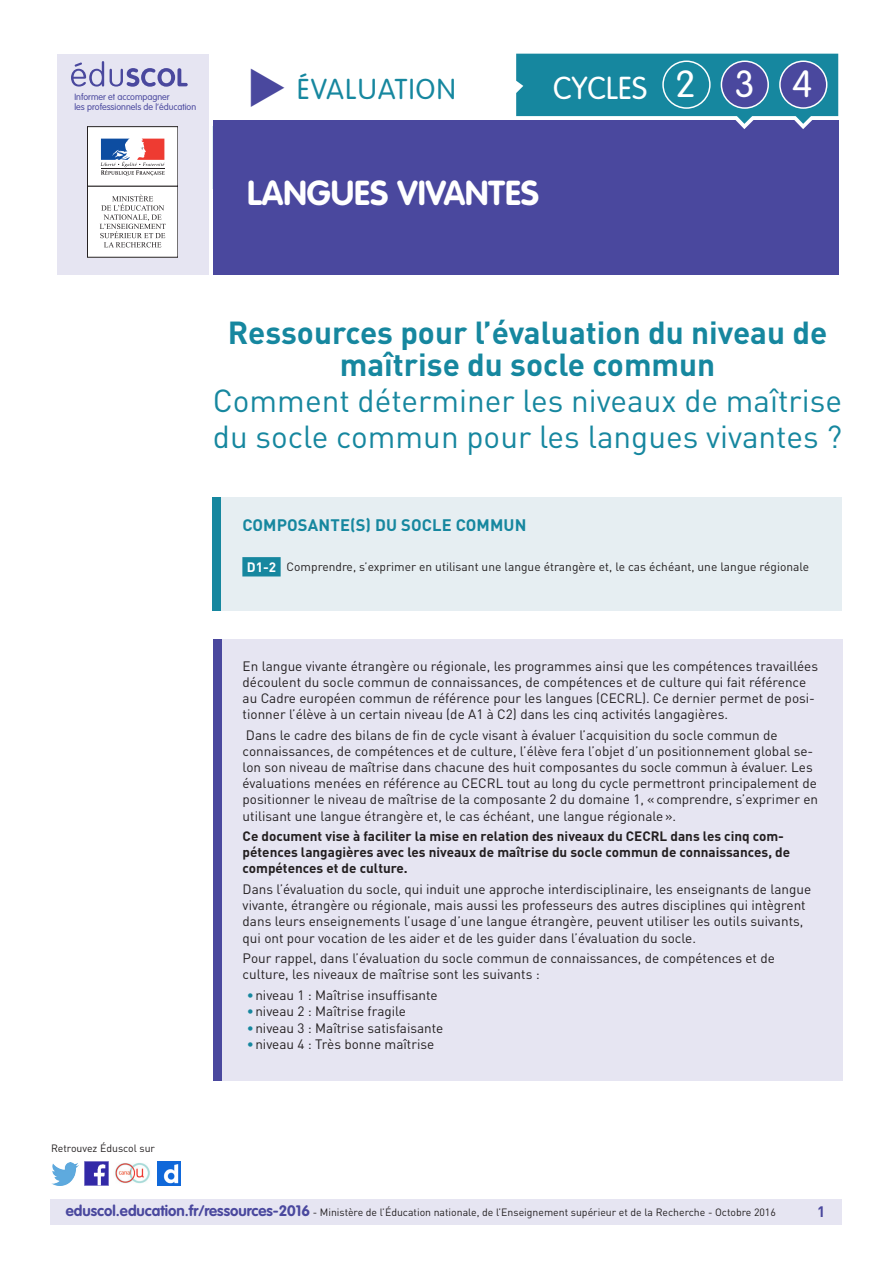
<style>
.page{position:relative;width:893px;height:1263px;background:#fff}
.page>*{position:absolute;margin:0;border:0;box-sizing:border-box;transform-origin:0 0}
.t1{font:300 37.2px "VAG Rounded Std";color:#fff}
.t2{font:700 34.2px "VAG Rounded Std";color:#fff}
._02_Sous-titre{font:31.5px/36px "DIN Pro";color:#16879f}
._01_Titre_de_la_fich{font:700 31.5px/31.5px "DIN Pro";color:#16879f;text-align:center}
.t3{font:300 31.35px "VAG Rounded Std";color:#fff}
.t4{font:300 28.35px "VAG Rounded Std";letter-spacing:.05em;color:#16879f}
._01_Texte_info_conte{font:700 16.5px "DIN Pro";letter-spacing:.01em;color:#16879f}
.t5{font:700 15px "DIN Pro";color:#4a489e}
._01_Texte_info_conte-2{font:13.5px/16.2px "DIN Pro";color:#231f20}
._01_Texte_info_conte-3{font:700 13.5px/16.2px "DIN Pro";color:#231f20}
._08_Liste_à_puces_ni{font:13.5px "DIN Pro";color:#231f20}
.t6{font:700 13.5px "DIN Pro";color:#fff}
._01_Texte_info_conte-4{font:12px "DIN Pro";color:#231f20}
.t7{font:10.5px "DIN Pro";color:#231f20}
.t8{font:300 9px/10.8px "VAG Rounded Std";color:#4a489e}
.s1{color:#16879f}
.s2{font-family:"VAG Rounded Std";font-weight:700;font-size:15px;color:#4a489e}
</style>
<div class="page">
<div style="left:50px;top:1199px;width:791px;height:26px;background:#e6e5f2"></div>
<img style="left:85px;top:1162px;width:23px;height:23px">
<img style="left:51px;top:1163px;width:28px;height:22px">
<img style="left:158px;top:1162px;width:22px;height:23px">
<img style="left:115px;top:1163px;width:35px;height:21px">
<div style="left:213px;top:497px;width:629px;height:114px;background:#e6eef2"></div>
<div style="left:243px;top:558px;width:37px;height:18px;background:#16879f"></div>
<div style="left:242px;top:557px;width:39px;height:19px;border:2px solid #16879f"></div>
<div style="left:213px;top:497px;width:8px;height:114px;background:#16879f"></div>
<div style="left:213px;top:120px;width:625px;height:154px;background:#4a489e"></div>
<div style="left:57px;top:54px;width:152px;height:220px;background:#e6e5f2"></div>
<svg style="left:71px;top:61px;width:117px;height:26px"></svg>
<svg style="left:516px;top:54px;width:322px;height:75px"></svg>
<div style="left:662px;top:60px;width:49px;height:49px;border:1px solid #fff;border-radius:50%"></div>
<div style="left:721px;top:61px;width:47px;height:47px;background:#4a489e;border-radius:50%"></div>
<div style="left:721px;top:60px;width:48px;height:49px;border:1px solid #fff;border-radius:50%"></div>
<div style="left:780px;top:61px;width:47px;height:47px;background:#4a489e;border-radius:50%"></div>
<div style="left:779px;top:60px;width:48px;height:49px;border:1px solid #fff;border-radius:50%"></div>
<div style="left:88px;top:127px;width:90px;height:59px;background:#fff"></div>
<div style="left:88px;top:126px;width:90px;height:61px;border:1px solid #231f20"></div>
<svg style="left:101px;top:139px;width:64px;height:37px"></svg>
<hr style="left:101px;top:168px;width:63px;height:1px;background:#231f20">
<div style="left:88px;top:186px;width:90px;height:71px;background:#fff"></div>
<div style="left:88px;top:186px;width:90px;height:72px;border:1px solid #231f20"></div>
<svg style="left:100px;top:195px;width:66px;height:52px"></svg>
<div style="left:213px;top:639px;width:629px;height:441px;background:#e6e5f2"></div>
<div style="left:213px;top:639px;width:8px;height:441px;background:#4a489e"></div>
<p class="t8" style="left:74px;top:91px;width:123px">Informer et accompagner<br>les professionnels de l’éducation</p>
<p class="t4" style="left:297px;top:72px;width:160px">ÉVALUATION</p>
<p class="t3" style="left:553px;top:70px;width:95px">CYCLES</p>
<p class="t1" style="left:675px;top:63px;width:21px">2</p>
<p class="t1" style="left:735px;top:63px;width:21px">3</p>
<p class="t1" style="left:792px;top:63px;width:21px">4</p>
<p class="t2" style="left:247px;top:173px;width:293px">LANGUES VIVANTES</p>
<p class="t7" style="left:51px;top:1141px;width:106px">Retrouvez Éduscol sur</p>
<p class="_01_Titre_de_la_fich" style="left:228px;top:316px;width:601px">Ressources pour l’évaluation du niveau de maîtrise du socle commun</p>
<p class="_02_Sous-titre" style="left:213px;top:382px;width:631px">Comment déterminer les niveaux de maîtrise du socle commun pour les langues vivantes ?</p>
<p class="_01_Texte_info_conte" style="left:242px;top:514px;width:286px">COMPOSANTE(S) DU SOCLE COMMUN</p>
<p class="t6" style="left:247px;top:558px;width:31px">D1-2</p>
<p class="_01_Texte_info_conte-4" style="left:287px;top:559px;width:524px">Comprendre, s’exprimer en utilisant une langue étrangère et, le cas échéant, une langue régionale</p>
<p class="_01_Texte_info_conte-2" style="left:243px;top:657px;width:577px">En langue vivante étrangère ou régionale, les programmes ainsi que les compétences travaillées découlent du socle commun de connaissances, de compétences et de culture qui fait référence au Cadre européen commun de référence pour les langues (CECRL). Ce dernier permet de posi&shy;tionner l’élève à un certain niveau (de A1 à C2) dans les cinq activités langagières.</p>
<p class="_01_Texte_info_conte-2" style="left:243px;top:726px;width:577px">Dans le cadre des bilans de fin de cycle visant à évaluer l’acquisition du socle commun de connaissances, de compétences et de culture, l’élève fera l’objet d’un positionnement global se&shy;lon son niveau de maîtrise dans chacune des huit composantes du socle commun à évaluer. Les évaluations menées en référence au CECRL tout au long du cycle permettront principalement de positionner le niveau de maîtrise de la composante 2 du domaine 1, «comprendre, s’exprimer en utilisant une langue étrangère et, le cas échéant, une langue régionale».</p>
<p class="_01_Texte_info_conte-3" style="left:243px;top:828px;width:549px">Ce document vise à faciliter la mise en relation des niveaux du CECRL dans les cinq com&shy;pétences langagières avec les niveaux de maîtrise du socle commun de connaissances, de compétences et de culture.</p>
<p class="_01_Texte_info_conte-2" style="left:243px;top:881px;width:570px">Dans l’évaluation du socle, qui induit une approche interdisciplinaire, les enseignants de langue vivante, étrangère ou régionale, mais aussi les professeurs des autres disciplines qui intègrent dans leurs enseignements l’usage d’une langue étrangère, peuvent utiliser les outils suivants, qui ont pour vocation de les aider et de les guider dans l’évaluation du socle.</p>
<p class="_01_Texte_info_conte-2" style="left:243px;top:950px;width:534px">Pour rappel, dans l’évaluation du socle commun de connaissances, de compétences et de culture, les niveaux de maîtrise sont les suivants :</p>
<p class="_08_Liste_à_puces_ni" style="left:247px;top:986px;width:192px"><span class="s1">•</span> niveau 1 : Maîtrise insuffisante</p>
<p class="_08_Liste_à_puces_ni" style="left:247px;top:1003px;width:161px"><span class="s1">•</span> niveau 2 : Maîtrise fragile</p>
<p class="_08_Liste_à_puces_ni" style="left:247px;top:1019px;width:198px"><span class="s1">•</span> niveau 3 : Maîtrise satisfaisante</p>
<p class="_08_Liste_à_puces_ni" style="left:247px;top:1036px;width:189px"><span class="s1">•</span> niveau 4 : Très bonne maîtrise</p>
<p class="t7" style="left:66px;top:1205px;width:711px"><span class="s2">eduscol.education.fr/ressources-2016</span> - Ministère de l’Éducation nationale, de l’Enseignement supérieur et de la Recherche - Octobre 2016</p>
<p class="t5" style="left:817px;top:1201px;width:10px">1</p>
</div>
